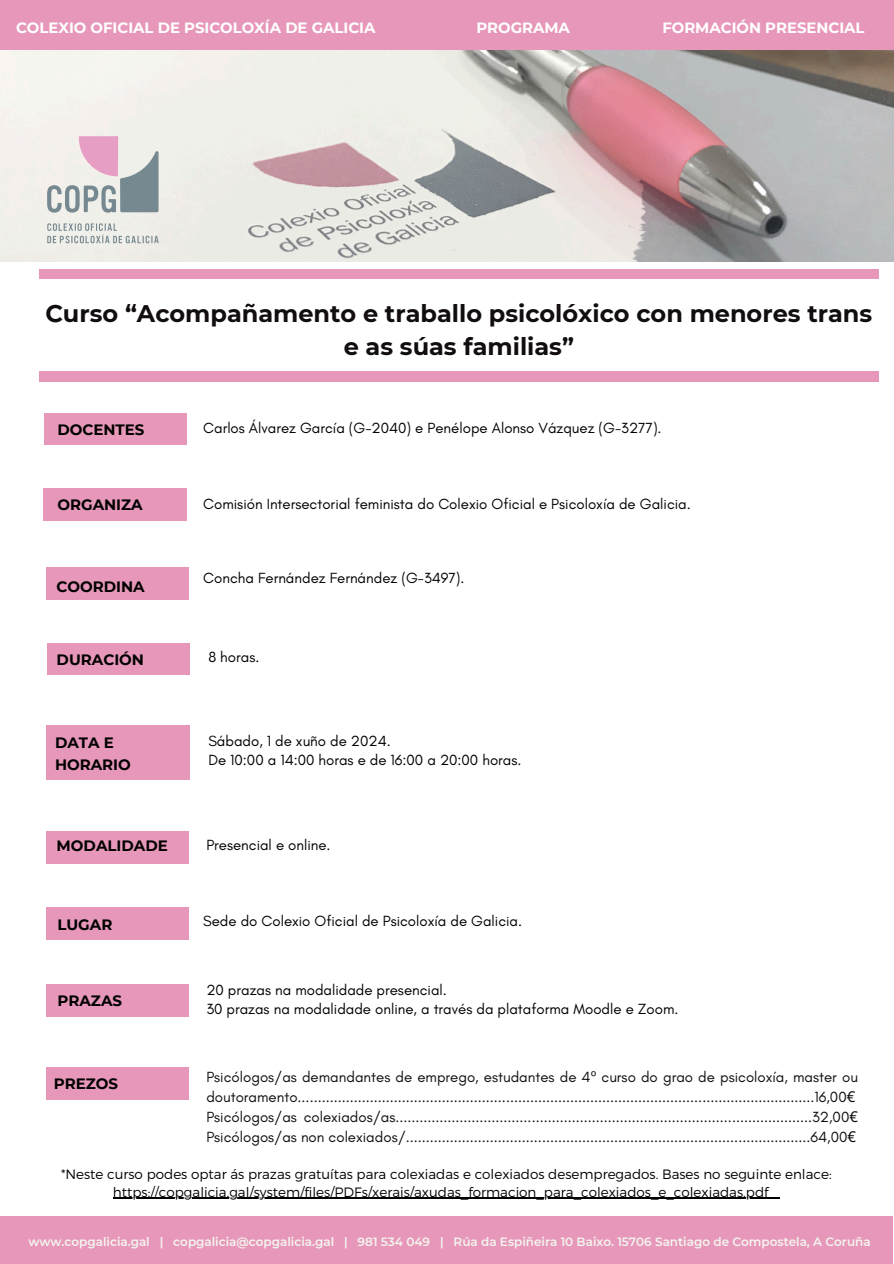
<style>
.page{position:relative;width:894px;height:1264px;background:#fff}
.page>*{position:absolute;margin:0;border:0;box-sizing:border-box;transform-origin:0 0}
.t1{font:700 24px/32.5px "Montserrat";color:#120e10;text-align:center}
.t2{font:15px/20.2px "Glacial Indifference";color:#120e10}
.t3{font:15px/18.8px "Glacial Indifference";color:#000}
.t4{font:700 15px/21.9px "Montserrat";color:#000}
.t5{font:700 14.85px "Montserrat";color:#fff}
.t6{font:300 13.5px "Montserrat";color:#000}
.t7{font:600 12px "Montserrat";color:#f4f5ef}
.s1{font-family:"Noto Sans"}
</style>
<div class="page">
<img style="left:0;top:50px;width:893px;height:212px">
<div style="left:39px;top:372px;width:839px;height:9px;background:#e798ba"></div>
<div style="left:39px;top:269px;width:839px;height:10px;background:#e798ba"></div>
<div style="left:0;top:0;width:893px;height:50px;background:#e798ba"></div>
<div style="left:43px;top:488px;width:143px;height:32px;background:#e798ba"></div>
<div style="left:46px;top:567px;width:143px;height:32px;background:#e798ba"></div>
<div style="left:47px;top:725px;width:143px;height:54px;background:#e798ba"></div>
<div style="left:46px;top:831px;width:142px;height:32px;background:#e798ba"></div>
<div style="left:46px;top:1067px;width:142px;height:32px;background:#e798ba"></div>
<div style="left:0;top:1216px;width:892px;height:47px;background:#e798ba"></div>
<div style="left:47px;top:643px;width:142px;height:31px;background:#e798ba"></div>
<div style="left:46px;top:983px;width:142px;height:33px;background:#e798ba"></div>
<div style="left:44px;top:413px;width:142px;height:31px;background:#e798ba"></div>
<svg style="left:47px;top:136px;width:111px;height:77px;background:#cbc5ca"></svg>
<svg style="left:47px;top:223px;width:111px;height:20px;background:#d4d7d5"></svg>
<div style="left:46px;top:907px;width:142px;height:33px;background:#e798ba"></div>
<hr style="left:113px;top:1197px;width:655px;height:1px;background:#000">
<p class="t5" style="left:16px;top:18px;width:361px">COLEXIO OFICIAL DE PSICOLOXÍA DE GALICIA</p>
<p class="t5" style="left:476px;top:18px;width:95px">PROGRAMA</p>
<p class="t5" style="left:662px;top:18px;width:204px">FORMACIÓN PRESENCIAL</p>
<h2 class="t1" style="left:45px;top:297px;width:828px">Curso “Acompañamento e traballo psicolóxico con menores trans e as súas familias”</h2>
<h2 class="t4" style="left:57px;top:419px;width:89px">DOCENTES</h2>
<h1 class="t3" style="left:203px;top:418px;width:460px">Carlos Álvarez García (G-2040) e Penélope Alonso Vázquez (G-3277).</h1>
<h3 class="t4" style="left:57px;top:494px;width:87px">ORGANIZA</h3>
<h2 class="t3" style="left:203px;top:494px;width:489px">Comisión Intersectorial feminista do Colexio Oficial e Psicoloxía de Galicia.</h2>
<h2 class="t4" style="left:57px;top:575px;width:90px">COORDINA</h2>
<h3 class="t3" style="left:203px;top:568px;width:263px">Concha Fernández Fernández (G-3497).</h3>
<h3 class="t4" style="left:57px;top:649px;width:89px">DURACIÓN</h3>
<h3 class="t3" style="left:208px;top:647px;width:52px">8 horas.</h3>
<p class="t4" style="left:55px;top:732px;width:77px">DATA E<br>HORARIO</p>
<h2 class="t3" style="left:208px;top:731px;width:314px">Sábado, 1 de xuño de 2024.<br>De 10:00 a 14:00 horas e de 16:00 a 20:00 horas.</h2>
<h3 class="t4" style="left:57px;top:834px;width:113px">MODALIDADE</h3>
<h3 class="t3" style="left:206px;top:835px;width:126px">Presencial e online.</h3>
<h2 class="t4" style="left:57px;top:913px;width:56px">LUGAR</h2>
<h3 class="t3" style="left:203px;top:911px;width:320px">Sede do Colexio Oficial de Psicoloxía de Galicia.</h3>
<h2 class="t4" style="left:57px;top:989px;width:66px">PRAZAS</h2>
<h3 class="t4" style="left:54px;top:1072px;width:66px">PREZOS</h3>
<h2 class="t3" style="left:206px;top:980px;width:473px">20 prazas na modalidade presencial.<br>30 prazas na modalidade online, a través da plataforma Moodle e Zoom.</h2>
<h3 class="t2" style="left:206px;top:1066px;width:653px">Psicólogos/as demandantes de emprego, estudantes de 4<span class="s1">º</span> curso do grao de psicoloxía, master ou doutoramento.................................................................................................................................16,00<span class="s1">€ </span>Psicólogos/as colexiados/as........................................................................................................32,00<span class="s1">€ </span>Psicólogos/as non colexiados/.....................................................................................................64,00<span class="s1">€</span></h3>
<h3 class="t6" style="left:61px;top:1165px;width:771px">*Neste curso podes optar ás prazas gratuítas para colexiadas e colexiados desempregados. Bases no seguinte enlace:</h3>
<p class="t6" style="left:113px;top:1183px;width:657px">https://copgalicia.gal/system/files/PDFs/xerais/axudas_formacion_para_colexiados_e_colexiadas.pdf</p>
<h2 class="t7" style="left:29px;top:1234px;width:843px">www.copgalicia.gal | copgalicia@copgalicia.gal | 981 534 049 | Rúa da Espiñeira 10 Baixo. 15706 Santiago de Compostela, A Coruña</h2>
</div>
